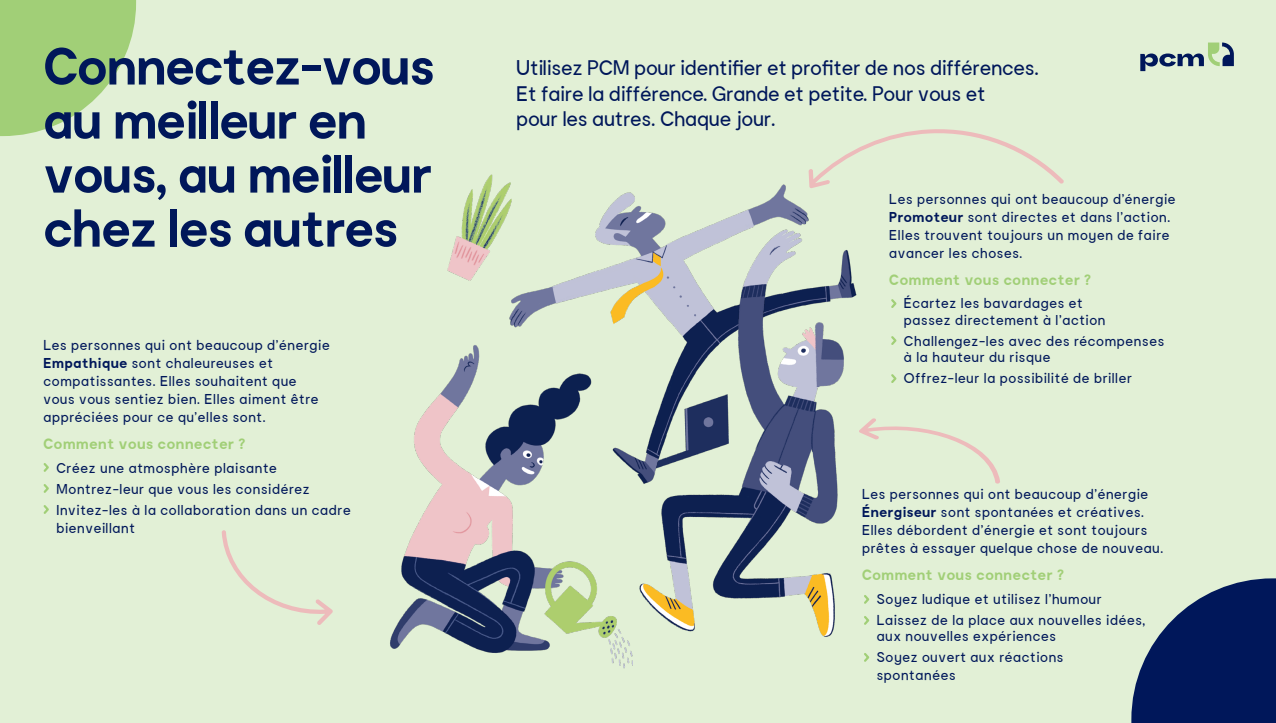
<style>
.page{position:relative;width:1276px;height:723px;background:#e2f0d6}
.page>*{position:absolute;margin:0;border:0;box-sizing:border-box;transform-origin:0 0}
.t1{font:700 52.5px/54px "PCM Moderat";letter-spacing:-.05em;color:#00175a}
.t2{font:21px/25.5px "PCM Moderat";letter-spacing:-.045em;color:#00175a}
.t3{font:700 15px "PCM Moderat";color:#a1cf77}
.t4{font:14.25px/18px "PCM Moderat";color:#00175a}
.s1{font-weight:700}
</style>
<div class="page">
<svg style="left:1140px;top:43px;width:93px;height:28px"></svg>
<svg style="left:0;top:0;width:136px;height:136px"></svg>
<svg style="left:1131px;top:578px;width:145px;height:145px"></svg>
<svg style="left:808px;top:129px;width:256px;height:55px"></svg>
<svg style="left:891px;top:299px;width:6px;height:9px"></svg>
<svg style="left:891px;top:336px;width:6px;height:9px"></svg>
<svg style="left:891px;top:374px;width:6px;height:9px"></svg>
<svg style="left:864px;top:595px;width:6px;height:9px"></svg>
<svg style="left:864px;top:616px;width:6px;height:9px"></svg>
<svg style="left:864px;top:653px;width:6px;height:9px"></svg>
<svg style="left:222px;top:530px;width:111px;height:95px"></svg>
<svg style="left:43px;top:463px;width:6px;height:9px"></svg>
<svg style="left:43px;top:484px;width:6px;height:9px"></svg>
<svg style="left:43px;top:505px;width:6px;height:9px"></svg>
<img style="left:448px;top:175px;width:44px;height:105px">
<img style="left:390px;top:345px;width:242px;height:324px">
<img style="left:492px;top:174px;width:390px;height:315px">
<img style="left:615px;top:219px;width:246px;height:437px">
<svg style="left:859px;top:418px;width:141px;height:66px"></svg>
<h1 class="t1" style="left:43px;top:41px;width:394px">Connectez-vous au meilleur en vous, au meilleur chez les autres</h1>
<p class="t4" style="left:43px;top:337px;width:288px">Les personnes qui ont beaucoup d’énergie <span class="s1">Empathique</span> sont chaleureuses et compatissantes. Elles souhaitent que vous vous sentiez bien. Elles aiment être appréciées pour ce qu’elles sont.</p>
<p class="t3" style="left:43px;top:435px;width:204px">Comment vous connecter ?</p>
<p class="t4" style="left:56px;top:458px;width:296px;line-height:21px">Créez une atmosphère plaisante<br>Montrez-leur que vous les considérez<br>Invitez-les à la collaboration dans un cadre</p>
<p class="t4" style="left:56px;top:519px;width:81px">bienveillant</p>
<h2 class="t2" style="left:516px;top:56px;width:525px">Utilisez PCM pour identifier et profiter de nos différences.<br>Et faire la différence. Grande et petite. Pour vous et<br>pour les autres. Chaque jour.</h2>
<p class="t4" style="left:889px;top:190px;width:288px">Les personnes qui ont beaucoup d’énergie <span class="s1">Promoteur</span> sont directes et dans l’action.<br>Elles trouvent toujours un moyen de faire avancer les choses.</p>
<p class="t3" style="left:889px;top:271px;width:204px">Comment vous connecter ?</p>
<p class="t4" style="left:903px;top:296px;width:204px;line-height:16.5px">Écartez les bavardages et passez directement à l’action</p>
<p class="t4" style="left:903px;top:333px;width:262px;line-height:16.5px">Challengez-les avec des récompenses à la hauteur du risque</p>
<p class="t4" style="left:903px;top:370px;width:230px">Offrez-leur la possibilité de briller</p>
<p class="t4" style="left:861px;top:485px;width:303px">Les personnes qui ont beaucoup d’énergie <span class="s1">Énergiseur</span> sont spontanées et créatives.<br>Elles débordent d’énergie et sont toujours prêtes à essayer quelque chose de nouveau.</p>
<p class="t3" style="left:861px;top:566px;width:204px">Comment vous connecter ?</p>
<p class="t4" style="left:876px;top:588px;width:271px;line-height:21px">Soyez ludique et utilisez l’humour<br>Laissez de la place aux nouvelles idées,</p>
<p class="t4" style="left:876px;top:626px;width:189px;line-height:21px">aux nouvelles expériences<br>Soyez ouvert aux réactions</p>
<p class="t4" style="left:876px;top:666px;width:81px">spontanées</p>
</div>
